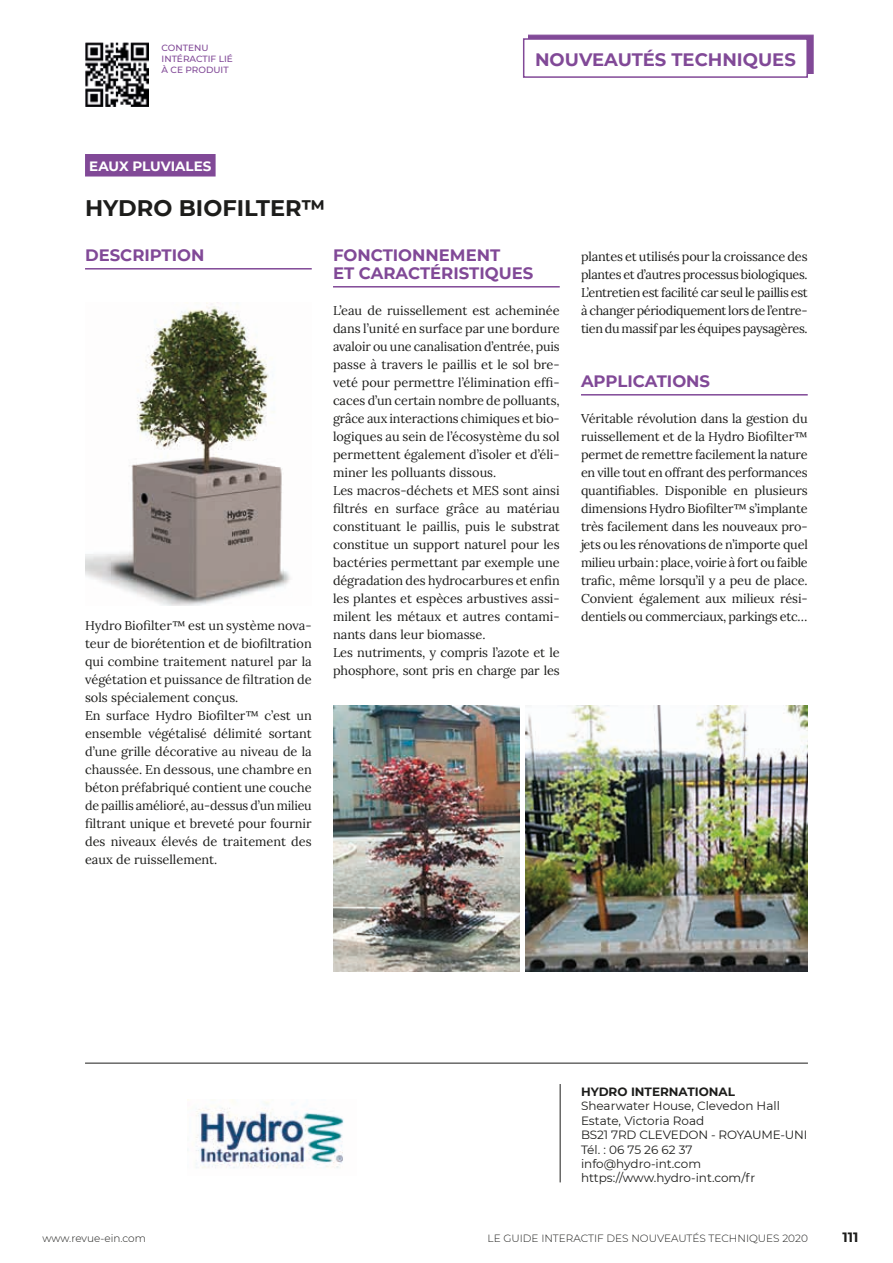
<style>
.page{position:relative;width:893px;height:1263px;background:#fff}
.page>*{position:absolute;margin:0;border:0;box-sizing:border-box;transform-origin:0 0}
.t1{font:700 22.5px "Montserrat";color:#1d1d1b}
.t2{font:700 18px "Montserrat";color:#814997}
.t3{font:700 16.5px/18px "Montserrat";color:#814997}
.t4{font:700 13.5px "Montserrat";color:#fff}
.t5{font:700 13.5px "Montserrat";color:#1d1d1b}
.t6{font:12.75px/18px "Lora";color:#1d1d1b}
.t7{font:12px/14.4px "Montserrat";letter-spacing:-.005em;color:#1d1d1b}
.t8{font:700 12px "Montserrat";color:#1d1d1b}
.t9{font:300 10.5px "Montserrat";color:#1d1d1b}
.t10{font:500 9px/10.8px "Montserrat";color:#814997}
</style>
<div class="page">
<div style="left:528px;top:35px;width:285px;height:39px;background:#814997"></div>
<div style="left:524px;top:39px;width:283px;height:38px;background:#fff"></div>
<div style="left:523px;top:38px;width:285px;height:40px;border:2px solid #814997"></div>
<hr style="left:85px;top:1063px;width:723px;height:1px;background:#1d1d1b">
<hr style="left:560px;top:1084px;width:1px;height:98px;background:#1d1d1b">
<div style="left:85px;top:154px;width:131px;height:22px;background:#814997"></div>
<hr style="left:85px;top:268px;width:227px;height:2px;background:#814997">
<hr style="left:333px;top:286px;width:227px;height:2px;background:#814997">
<hr style="left:581px;top:394px;width:227px;height:2px;background:#814997">
<img style="left:187px;top:1099px;width:157px;height:70px">
<img style="left:85px;top:303px;width:206px;height:302px">
<img style="left:333px;top:706px;width:187px;height:266px">
<img style="left:526px;top:706px;width:282px;height:266px">
<img style="left:85px;top:43px;width:64px;height:63px">
<p class="t10" style="left:162px;top:42px;width:73px">CONTENU<br>INTÉRACTIF LIÉ<br>À CE PRODUIT</p>
<h2 class="t2" style="left:535px;top:46px;width:262px">NOUVEAUTÉS TECHNIQUES</h2>
<p class="t4" style="left:89px;top:156px;width:124px">EAUX PLUVIALES</p>
<h1 class="t1" style="left:85px;top:192px;width:242px">HYDRO BIOFILTER™</h1>
<p class="t3" style="left:85px;top:245px;width:121px">DESCRIPTION</p>
<p class="t6" style="left:85px;top:616px;width:228px">Hydro Biofilter™ est un système nova&shy;teur de biorétention et de biofiltration qui combine traitement naturel par la végétation et puissance de filtration de sols spécialement conçus.<br>En surface Hydro Biofilter™ c’est un ensemble végétalisé délimité sortant d’une grille décorative au niveau de la chaussée. En dessous, une chambre en béton préfabriqué contient une couche de paillis amélioré, au-dessus d’un milieu filtrant unique et breveté pour fournir des niveaux élevés de traitement des eaux de ruissellement.</p>
<p class="t3" style="left:333px;top:245px;width:202px">FONCTIONNEMENT<br>ET CARACTÉRISTIQUES</p>
<p class="t6" style="left:333px;top:301px;width:228px">L’eau de ruissellement est acheminée dans l’unité en surface par une bordure avaloir ou une canalisation d’entrée, puis passe à travers le paillis et le sol bre&shy;veté pour permettre l’élimination effi&shy;caces d’un certain nombre de polluants, grâce aux interactions chimiques et bio&shy;logiques au sein de l’écosystème du sol permettent également d’isoler et d’éli&shy;miner les polluants dissous.<br>Les macros-déchets et MES sont ainsi filtrés en surface grâce au matériau constituant le paillis, puis le substrat constitue un support naturel pour les bactéries permettant par exemple une dégradation des hydrocarbures et enfin les plantes et espèces arbustives assi&shy;milent les métaux et autres contami&shy;nants dans leur biomasse.<br>Les nutriments, y compris l’azote et le phosphore, sont pris en charge par les</p>
<p class="t6" style="left:581px;top:247px;width:228px;text-align:justify">plantes et utilisés pour la croissance des plantes et d’autres processus biologiques.<br>L’entretien est facilité car seul le paillis est à changer périodiquement lors de l’entre&shy;tien du massif par les équipes paysagères.</p>
<p class="t3" style="left:581px;top:371px;width:131px">APPLICATIONS</p>
<p class="t6" style="left:581px;top:409px;width:228px;text-align:justify">Véritable révolution dans la gestion du ruissellement et de la Hydro Biofilter™ permet de remettre facilement la nature en ville tout en offrant des performances quantifiables. Disponible en plusieurs dimensions Hydro Biofilter™ s’implante très facilement dans les nouveaux pro&shy;jets ou les rénovations de n’importe quel milieu urbain: place, voirie à fort ou faible trafic, même lorsqu’il y a peu de place.<br>Convient également aux milieux rési&shy;dentiels ou commerciaux, parkings etc…</p>
<p class="t8" style="left:581px;top:1083px;width:155px">HYDRO INTERNATIONAL</p>
<p class="t7" style="left:581px;top:1098px;width:228px">Shearwater House, Clevedon Hall<br>Estate, Victoria Road<br>BS21 7RD CLEVEDON - ROYAUME-UNI<br>Tél. : 06 75 26 62 37 info@hydro-int.com https://www.hydro-int.com/fr</p>
<p class="t9" style="left:43px;top:1231px;width:105px">www.revue-ein.com</p>
<p class="t9" style="left:487px;top:1231px;width:322px">LE GUIDE INTERACTIF DES NOUVEAUTÉS TECHNIQUES 2020</p>
<p class="t5" style="left:842px;top:1227px;width:17px">111</p>
</div>
